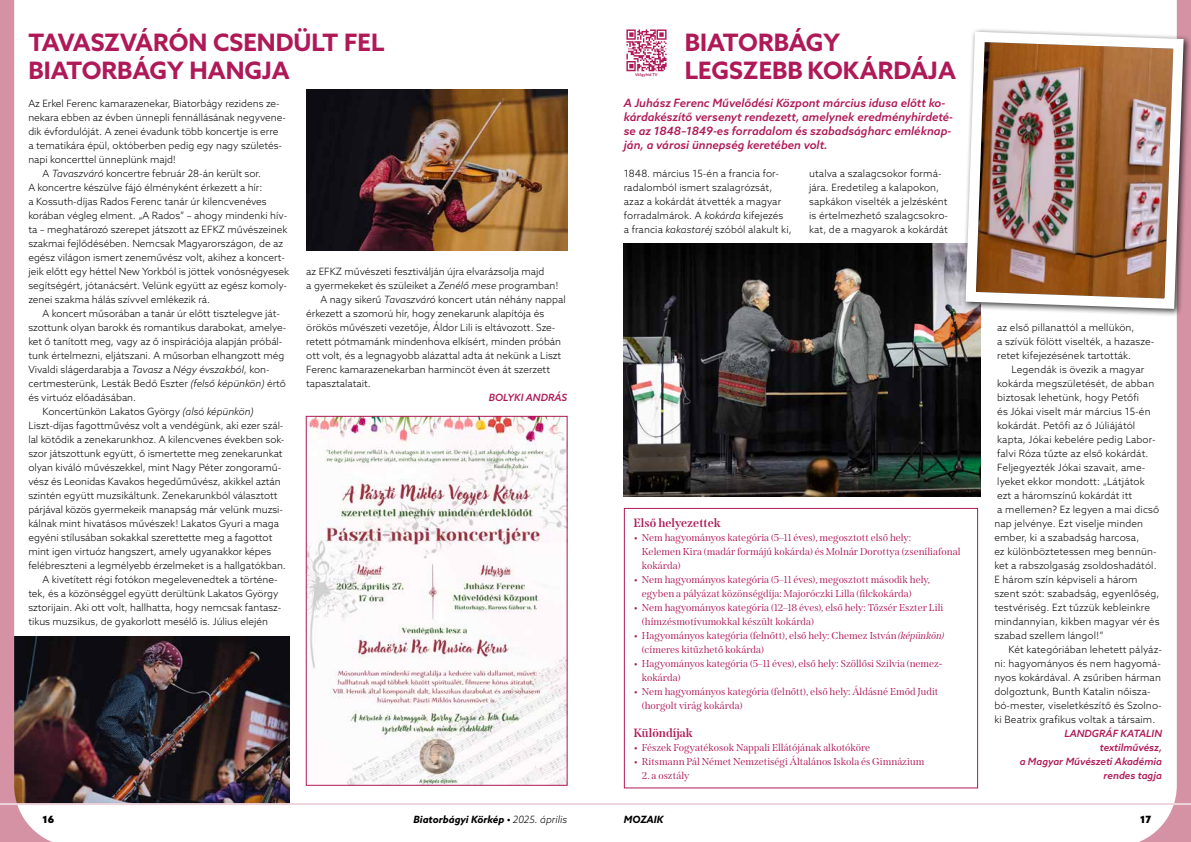
<style>
.page{position:relative;width:1191px;height:842px;background:#fff}
.page>*{position:absolute;margin:0;border:0;box-sizing:border-box;transform-origin:0 0}
.t1{font:700 24px/28px "Azo Sans";color:#af1957}
.t2{font:700 12px "Span";color:#af1957}
.t3{font:italic 500 11.5px/14px "Azo Sans";color:#af1957}
.t4{font:300 10px/14px "Azo Sans";color:#000}
.t5{font:10px/14px "Span";color:#af1957}
.t6{font:italic 500 10px/14px "Azo Sans";color:#af1957;text-align:right}
.t7{font:italic 700 10px "Azo Sans";color:#000}
.t8{font:900 10px "Azo Sans";color:#000}
.t9{font:500 4px "Azo Sans";color:#af1957}
.s1{font-style:italic}
.s2{font-weight:300}
</style>
<div class="page">
<img style="left:76px;top:636px;width:213px;height:167px">
<svg style="left:0;top:0;width:76px;height:842px"></svg>
<svg style="left:1139px;top:0;width:52px;height:842px"></svg>
<hr style="left:0;top:803px;width:1191px;height:2px;background:#edd4db">
<img style="left:308px;top:418px;width:257px;height:366px">
<div style="left:306px;top:416px;width:261px;height:370px;border:1px solid #af1957"></div>
<img style="left:306px;top:89px;width:261px;height:162px">
<div style="left:624px;top:508px;width:354px;height:280px;border:1px solid #af1957"></div>
<img style="left:626px;top:29px;width:41px;height:42px">
<img style="left:624px;top:244px;width:356px;height:252px">
<div style="left:961px;top:28px;width:230px;height:289px;background:#000;opacity:.75"></div>
<img style="left:960px;top:27px;width:228px;height:287px">
<h1 class="t1" style="left:28px;top:28px;width:357px">TAVASZVÁRÓN CSENDÜLT FEL<br>BIATORBÁGY HANGJA</h1>
<p class="t4" style="left:28px;top:96px;width:253px">Az Erkel Ferenc kamarazenekar, Biatorbágy rezidens ze-</p>
<p class="t4" style="left:28px;top:110px;width:259px">nekara ebben az évben ünnepli fennállásának negyvene-</p>
<p class="t4" style="left:28px;top:124px;width:252px">dik évfordulóját. A zenei évadunk több koncertje is erre</p>
<p class="t4" style="left:28px;top:138px;width:255px">a tematikára épül, októberben pedig egy nagy születés-</p>
<p class="t4" style="left:28px;top:152px;width:149px">napi koncerttel ünneplünk majd!</p>
<p class="t4" style="left:43px;top:166px;width:220px">A <span class="s1">Tavaszváró</span> koncertre február 28-án került sor.</p>
<p class="t4" style="left:28px;top:180px;width:236px">A koncertre készülve fájó élményként érkezett a hír:</p>
<p class="t4" style="left:28px;top:194px;width:240px">a Kossuth-díjas Rados Ferenc tanár úr kilencvenéves</p>
<p class="t4" style="left:28px;top:208px;width:260px">korában végleg elment. „A Rados” – ahogy mindenki hív-</p>
<p class="t4" style="left:28px;top:222px;width:261px">ta – meghatározó szerepet játszott az EFKZ művészeinek</p>
<p class="t4" style="left:28px;top:236px;width:256px">szakmai fejlődésében. Nemcsak Magyarországon, de az</p>
<p class="t4" style="left:28px;top:250px;width:258px">egész világon ismert zeneművész volt, akihez a koncert-</p>
<p class="t4" style="left:28px;top:264px;width:262px">jeik előtt egy héttel New Yorkból is jöttek vonósnégyesek</p>
<p class="t4" style="left:28px;top:278px;width:260px">segítségért, jótanácsért. Velünk együtt az egész komoly-</p>
<p class="t4" style="left:28px;top:292px;width:183px">zenei szakma hálás szívvel emlékezik rá.</p>
<p class="t4" style="left:43px;top:306px;width:239px">A koncert műsorában a tanár úr előtt tisztelegve ját-</p>
<p class="t4" style="left:28px;top:320px;width:259px">szottunk olyan barokk és romantikus darabokat, amelye-</p>
<p class="t4" style="left:28px;top:334px;width:256px">ket ő tanított meg, vagy az ő inspirációja alapján próbál-</p>
<p class="t4" style="left:28px;top:348px;width:257px">tunk értelmezni, eljátszani. A műsorban elhangzott még</p>
<p class="t4" style="left:28px;top:362px;width:243px">Vivaldi slágerdarabja a <span class="s1">Tavasz</span> a <span class="s1">Négy évszakból,</span> kon-</p>
<p class="t4" style="left:28px;top:376px;width:259px">certmesterünk, Lesták Bedő Eszter <span class="s1">(felső képünkön)</span> értő</p>
<p class="t4" style="left:28px;top:390px;width:109px">és virtuóz előadásában.</p>
<p class="t4" style="left:43px;top:404px;width:213px">Koncertünkön Lakatos György <span class="s1">(alsó képünkön)</span></p>
<p class="t4" style="left:28px;top:418px;width:257px">Liszt-díjas fagottművész volt a vendégünk, aki ezer szál-</p>
<p class="t4" style="left:28px;top:432px;width:257px">lal kötődik a zenekarunkhoz. A kilencvenes években sok-</p>
<p class="t4" style="left:28px;top:446px;width:256px">szor játszottunk együtt, ő ismertette meg zenekarunkat</p>
<p class="t4" style="left:28px;top:460px;width:255px">olyan kiváló művészekkel, mint Nagy Péter zongoramű-</p>
<p class="t4" style="left:28px;top:474px;width:254px">vész és Leonidas Kavakos hegedűművész, akikkel aztán</p>
<p class="t4" style="left:28px;top:488px;width:251px">szintén együtt muzsikáltunk. Zenekarunkból választott</p>
<p class="t4" style="left:28px;top:502px;width:256px">párjával közös gyermekeik manapság már velünk muzsi-</p>
<p class="t4" style="left:28px;top:516px;width:252px">kálnak mint hivatásos művészek! Lakatos Gyuri a maga</p>
<p class="t4" style="left:28px;top:530px;width:245px">egyéni stílusában sokakkal szerettette meg a fagottot</p>
<p class="t4" style="left:28px;top:544px;width:244px">mint igen virtuóz hangszert, amely ugyanakkor képes</p>
<p class="t4" style="left:28px;top:558px;width:259px">felébreszteni a legmélyebb érzelmeket is a hallgatókban.</p>
<p class="t4" style="left:43px;top:572px;width:237px">A kivetített régi fotókon megelevenedtek a történe-</p>
<p class="t4" style="left:28px;top:586px;width:251px">tek, és a közönséggel együtt derültünk Lakatos György</p>
<p class="t4" style="left:28px;top:600px;width:255px">sztorijain. Aki ott volt, hallhatta, hogy nemcsak fantasz-</p>
<p class="t4" style="left:28px;top:614px;width:241px">tikus muzsikus, de gyakorlott mesélő is. Július elején</p>
<p class="t4" style="left:306px;top:264px;width:240px">az EFKZ művészeti fesztiválján újra elvarázsolja majd</p>
<p class="t4" style="left:306px;top:278px;width:254px">a gyermekeket és szüleiket a <span class="s1">Zenélő mese</span> programban!</p>
<p class="t4" style="left:320px;top:292px;width:247px">A nagy sikerű <span class="s1">Tavaszváró</span> koncert után néhány nappal</p>
<p class="t4" style="left:306px;top:306px;width:239px">érkezett a szomorú hír, hogy zenekarunk alapítója és</p>
<p class="t4" style="left:306px;top:320px;width:251px">örökös művészeti vezetője, Áldor Lili is eltávozott. Sze-</p>
<p class="t4" style="left:306px;top:334px;width:256px">retett pótmamánk mindenhova elkísért, minden próbán</p>
<p class="t4" style="left:306px;top:348px;width:256px">ott volt, és a legnagyobb alázattal adta át nekünk a Liszt</p>
<p class="t4" style="left:306px;top:362px;width:245px">Ferenc kamarazenekarban harmincöt éven át szerzett</p>
<p class="t4" style="left:306px;top:376px;width:66px">tapasztalatait.</p>
<p class="t6" style="left:489px;top:390px;width:80px">BOLYKI ANDRÁS</p>
<h1 class="t1" style="left:685px;top:28px;width:273px">BIATORBÁGY<br>LEGSZEBB KOKÁRDÁJA</h1>
<p class="t3" style="left:624px;top:96px;width:331px">A Juhász Ferenc Művelődési Központ március idusa előtt ko&shy;kárdakészítő versenyt rendezett, amelynek eredményhirdeté&shy;se az 1848–1849-es forradalom és szabadságharc emléknap&shy;ján, a városi ünnepség keretében volt.</p>
<p class="t4" style="left:624px;top:166px;width:169px">1848. március 15-én a francia for&shy;radalomból ismert szalagrózsát, azaz a kokárdát átvették a magyar forradalmárok. A <span class="s1">kokárda</span> kifejezés<br>a francia <span class="s1">kakastaréj</span> szóból alakult ki,</p>
<p class="t4" style="left:809px;top:166px;width:140px">utalva a szalagcsokor formá&shy;jára. Eredetileg a kalapokon, sapkákon viselték a jelzésként is értelmezhető szalagcsokro&shy;kat, de a magyarok a kokárdát</p>
<p class="t9" style="left:635px;top:72px;width:24px">Völgyhíd TV</p>
<p class="t2" style="left:633px;top:516px;width:89px">Első helyezettek</p>
<p class="t5" style="left:642px;top:531px;width:320px;text-indent:-8px">• Nem hagyományos kategória (5–11 éves), megosztott első hely:<br>Kelemen Kira (madár formájú kokárda) és Molnár Dorottya (zseníliafonal kokárda)</p>
<p class="t5" style="left:642px;top:573px;width:290px;text-indent:-8px">• Nem hagyományos kategória (5–11 éves), megosztott második hely, egyben a pályázat közönségdíja: Majoróczki Lilla (filckokárda)</p>
<p class="t5" style="left:642px;top:601px;width:303px;text-indent:-8px">• Nem hagyományos kategória (12–18 éves), első hely: Tőzsér Eszter Lili (hímzésmotívumokkal készült kokárda)</p>
<p class="t5" style="left:642px;top:629px;width:304px;text-indent:-8px">• Hagyományos kategória (felnőtt), első hely: Chemez István <span class="s1">(képünkön) </span>(címeres kitűzhető kokárda)</p>
<p class="t5" style="left:642px;top:657px;width:302px;text-indent:-8px">• Hagyományos kategória (5–11 éves), első hely: Szöllősi Szilvia (nemez&shy;kokárda)</p>
<p class="t5" style="left:642px;top:685px;width:298px;text-indent:-8px">• Nem hagyományos kategória (felnőtt), első hely: Áldásné Emőd Judit (horgolt virág kokárda)</p>
<p class="t2" style="left:633px;top:726px;width:61px">Különdíjak</p>
<p class="t5" style="left:633px;top:741px;width:238px">• Fészek Fogyatékosok Nappali Ellátójának alkotóköre</p>
<p class="t5" style="left:633px;top:755px;width:293px">• Ritsmann Pál Német Nemzetiségi Általános Iskola és Gimnázium</p>
<p class="t5" style="left:642px;top:769px;width:49px">2. a osztály</p>
<p class="t4" style="left:997px;top:320px;width:159px">az első pillanattól a mellükön,<br>a szívük fölött viselték, a hazasze&shy;retet kifejezésének tartották.</p>
<p class="t4" style="left:994px;top:362px;width:167px;text-indent:17px">Legendák is övezik a magyar kokárda megszületését, de abban biztosak lehetünk, hogy Petőfi<br>és Jókai viselt már március 15-én kokárdát. Petőfi az ő Júliájától kapta, Jókai kebelére pedig Labor&shy;falvi Róza tűzte az első kokárdát.<br>Feljegyezték Jókai szavait, ame&shy;lyeket ekkor mondott: „Látjátok<br>ezt a háromszínű kokárdát itt<br>a mellemen? Ez legyen a mai dicső nap jelvénye. Ezt viselje minden ember, ki a szabadság harcosa,<br>ez különböztetessen meg bennün&shy;ket a rabszolgaság zsoldoshadától.<br>E három szín képviseli a három szent szót: szabadság, egyenlőség, testvériség. Ezt tűzzük kebleinkre mindannyian, kikben magyar vér és szabad szellem lángol!”</p>
<p class="t4" style="left:994px;top:642px;width:169px;text-indent:14px">Két kategóriában lehetett pályáz&shy;ni: hagyományos és nem hagyomá&shy;nyos kokárdával. A zsűriben hárman dolgoztunk, Bunth Katalin nőisza&shy;bó-mester, viseletkészítő és Szolno&shy;ki Beatrix grafikus voltak a társaim.</p>
<p class="t6" style="left:1019px;top:726px;width:144px">LANDGRÁF KATALIN textilművész,<br>a Magyar Művészeti Akadémia rendes tagja</p>
<p class="t8" style="left:43px;top:813px;width:13px">16</p>
<p class="t7" style="left:413px;top:813px;width:155px">Biatorbágyi Körkép • <span class="s2">2025. április</span></p>
<p class="t7" style="left:624px;top:813px;width:41px">MOZAIK</p>
<p class="t8" style="left:1140px;top:813px;width:13px">17</p>
</div>
